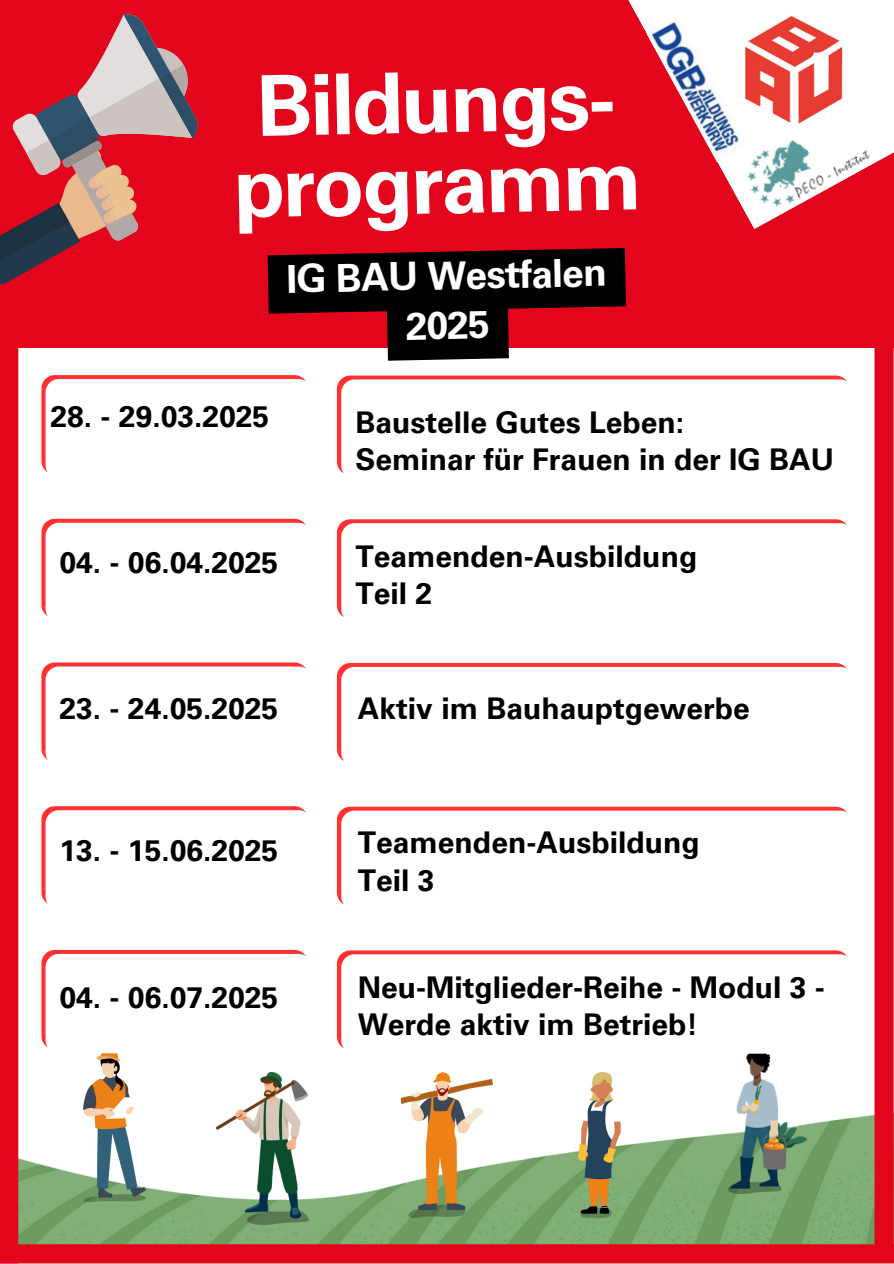
<style>
.page{position:relative;width:894px;height:1264px;background:#fff}
.page>*{position:absolute;margin:0;border:0;box-sizing:border-box;transform-origin:0 0}
.t1{font:700 84px/81px "Univers LT Pro 65";color:#fff}
.t2{font:700 38.7px/49.7px "Univers LT Pro 65";color:#fff;text-align:center}
.t3{font:700 30px/37.2px "Univers LT Pro 65";color:#000}
</style>
<div class="page">
<div style="left:0;top:0;width:893px;height:347px;background:#e3051b"></div>
<img style="left:18px;top:1106px;width:856px;height:138px">
<div style="left:874px;top:17px;width:19px;height:1244px;background:#e3051b"></div>
<div style="left:0;top:0;width:18px;height:1263px;background:#e3051b"></div>
<svg style="left:628px;top:0;width:265px;height:229px"></svg>
<img style="left:740px;top:9px;width:106px;height:91px">
<div style="left:0;top:1244px;width:893px;height:19px;background:#e3051b"></div>
<img style="left:728px;top:1053px;width:77px;height:140px">
<img style="left:401px;top:1072px;width:91px;height:144px">
<img style="left:84px;top:1053px;width:62px;height:148px">
<img style="left:216px;top:1072px;width:92px;height:152px">
<img style="left:578px;top:1072px;width:43px;height:144px">
<svg style="left:0;top:14px;width:198px;height:270px"></svg>
<div style="left:337px;top:375px;width:511px;height:100px;background:#ff3131;border-radius:13px"></div>
<div style="left:341px;top:379px;width:512px;height:100px;background:#fff;border-radius:13px"></div>
<svg style="left:41px;top:375px;width:266px;height:98px"></svg>
<div style="left:337px;top:519px;width:511px;height:99px;background:#ff3131;border-radius:13px"></div>
<div style="left:341px;top:523px;width:512px;height:99px;background:#fff;border-radius:13px"></div>
<svg style="left:41px;top:519px;width:266px;height:98px"></svg>
<div style="left:337px;top:663px;width:511px;height:99px;background:linear-gradient(to right,#ff3030,#f33);border-radius:13px"></div>
<div style="left:341px;top:667px;width:512px;height:99px;background:#fff;border-radius:13px"></div>
<svg style="left:41px;top:662px;width:265px;height:99px"></svg>
<div style="left:337px;top:806px;width:511px;height:100px;background:#ff3131;border-radius:13px"></div>
<div style="left:341px;top:810px;width:512px;height:100px;background:#fff;border-radius:13px"></div>
<svg style="left:41px;top:806px;width:265px;height:98px"></svg>
<div style="left:337px;top:950px;width:511px;height:99px;background:#ff3131;border-radius:13px"></div>
<div style="left:341px;top:954px;width:512px;height:99px;background:#fff;border-radius:13px"></div>
<svg style="left:41px;top:949px;width:266px;height:99px"></svg>
<svg style="left:267px;top:248px;width:360px;height:113px"></svg>
<img style="left:646px;top:17px;width:102px;height:145px">
<img style="left:733px;top:100px;width:146px;height:124px">
<p class="t1" style="left:232px;top:77px;width:410px;rotate:-1deg">Bildungs&shy;programm</p>
<p class="t2" style="left:286px;top:258px;width:321px;rotate:-1deg">IG BAU Westfalen<br>2025</p>
<p class="t3" style="left:51px;top:401px;width:220px">28. - 29.03.2025</p>
<p class="t3" style="left:355px;top:407px;width:330px">Baustelle Gutes Leben:</p>
<p class="t3" style="left:355px;top:444px;width:480px">Seminar für Frauen in der IG BAU</p>
<p class="t3" style="left:60px;top:548px;width:220px">04. - 06.04.2025</p>
<p class="t3" style="left:355px;top:541px;width:343px">Teamenden-Ausbildung</p>
<p class="t3" style="left:355px;top:578px;width:78px">Teil 2</p>
<p class="t3" style="left:60px;top:694px;width:220px">23. - 24.05.2025</p>
<p class="t3" style="left:358px;top:694px;width:393px">Aktiv im Bauhauptgewerbe</p>
<p class="t3" style="left:60px;top:836px;width:220px">13. - 15.06.2025</p>
<p class="t3" style="left:358px;top:828px;width:343px">Teamenden-Ausbildung</p>
<p class="t3" style="left:358px;top:865px;width:78px">Teil 3</p>
<p class="t3" style="left:60px;top:982px;width:220px">04. - 06.07.2025</p>
<p class="t3" style="left:358px;top:972px;width:468px">Neu-Mitglieder-Reihe - Modul 3 -<br>Werde aktiv im Betrieb!</p>
</div>
